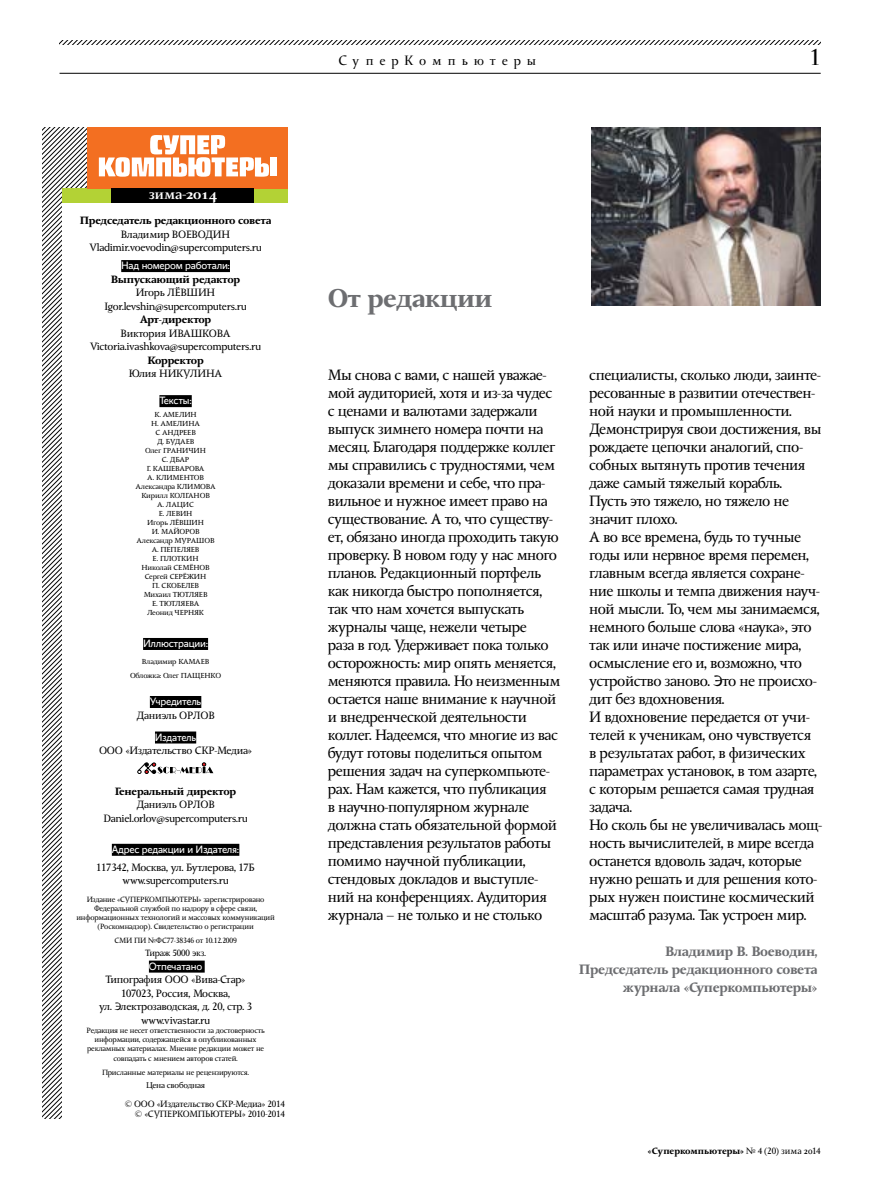
<style>
.page{position:relative;width:893px;height:1191px;background:#fff}
.page>*{position:absolute;margin:0;border:0;box-sizing:border-box;transform-origin:0 0}
.t1{font:700 25.5px "Conqueror Text";letter-spacing:-.025em;color:#6d6e71}
.t2{font:22.5px "Conqueror OT";color:#000}
.t3{font:500 15px "Conqueror OT";letter-spacing:-.025em;color:#fff}
.t4{font:14.85px/18px "Conqueror Text";letter-spacing:-.03em;color:#000}
.t5{font:700 13.5px/18px "Conqueror Text";letter-spacing:-.025em;color:#6d6e71;text-align:right}
.t6{font:13.5px "Conqueror OT";letter-spacing:.435em;color:#000}
.t7{font:10.5px/13.5px "Conqueror Text";letter-spacing:-.02em;color:#000;text-align:center}
.t8{font:700 10.5px "Conqueror Text";letter-spacing:-.025em;color:#000}
.t9{font:10.5px "Conqueror Sans";letter-spacing:-.02em;color:#fff}
.t10{font:9px/10.5px "Conqueror Text";letter-spacing:-.02em;color:#000;text-align:right}
.t11{font:700 9px "Conqueror Text";letter-spacing:-.005em;color:#000}
.t12{font:8.25px "Conqueror Text";letter-spacing:-.02em;color:#000}
.t13{font:7.5px/9px "Conqueror Text";letter-spacing:-.02em;color:#000;text-align:center}
.t14{font:7.2px/13.5px "Conqueror Text";letter-spacing:-.02em;color:#000;text-align:center;scale:1.04 1}
.s1{font-weight:400}
</style>
<div class="page">
<hr style="left:60px;top:73px;width:761px;height:1px;background:#000">
<svg style="left:60px;top:40px;width:761px;height:5px"></svg>
<svg style="left:47px;top:870px;width:15px;height:248px"></svg>
<svg style="left:52px;top:875px;width:10px;height:243px"></svg>
<svg style="left:57px;top:880px;width:5px;height:238px"></svg>
<div style="left:87px;top:127px;width:200px;height:61px;background:#f36f21"></div>
<div style="left:270px;top:157px;width:6px;height:19px;background:#fff"></div>
<svg style="left:43px;top:128px;width:226px;height:543px"></svg>
<div style="left:112px;top:188px;width:142px;height:16px;background:#000"></div>
<div style="left:62px;top:204px;width:227px;height:917px;background:#fff"></div>
<div style="left:121px;top:260px;width:109px;height:12px;background:#000"></div>
<div style="left:159px;top:395px;width:33px;height:12px;background:#000"></div>
<div style="left:143px;top:638px;width:65px;height:12px;background:#000"></div>
<div style="left:150px;top:696px;width:51px;height:12px;background:#000"></div>
<div style="left:155px;top:731px;width:41px;height:12px;background:#000"></div>
<div style="left:112px;top:843px;width:127px;height:12px;background:#000"></div>
<div style="left:149px;top:960px;width:56px;height:12px;background:#000"></div>
<svg style="left:138px;top:762px;width:75px;height:11px"></svg>
<img style="left:591px;top:128px;width:230px;height:177px">
<p class="t6" style="left:338px;top:52px;width:199px">СуперКомпьютеры</p>
<h2 class="t2" style="left:809px;top:44px;width:13px">1</h2>
<p class="t3" style="left:149px;top:186px;width:70px">зима-2014</p>
<p class="t8" style="left:80px;top:215px;width:193px">Председатель редакционного совета</p>
<p class="t7" style="left:90px;top:228px;width:174px">Владимир ВОЕВОДИН<br>Vladimir.voevodin@supercomputers.ru</p>
<p class="t9" style="left:121px;top:260px;width:110px">Над номером работали:</p>
<p class="t8" style="left:111px;top:273px;width:131px">Выпускающий редактор</p>
<p class="t7" style="left:105px;top:286px;width:143px">Игорь ЛЁВШИН<br>Igor.levshin@supercomputers.ru</p>
<p class="t8" style="left:140px;top:313px;width:73px">Арт-директор</p>
<p class="t7" style="left:90px;top:327px;width:172px">Виктория ИВАШКОВА<br>Victoria.ivashkova@supercomputers.ru</p>
<p class="t8" style="left:147px;top:354px;width:58px">Корректор</p>
<p class="t7" style="left:129px;top:367px;width:95px">Юлия НИКУЛИНА</p>
<p class="t9" style="left:159px;top:395px;width:34px">Тексты:</p>
<p class="t14" style="left:154px;top:408px;width:26px">к. Амелин</p>
<p class="t14" style="left:151px;top:417px;width:27px">Н. Амелина</p>
<p class="t14" style="left:155px;top:426px;width:32px">с Андреев</p>
<p class="t14" style="left:157px;top:435px;width:19px">д. Будаев</p>
<p class="t14" style="left:145px;top:444px;width:32px">Олег Грани</p>
<p class="t14" style="left:188px;top:444px;width:12px">чин</p>
<p class="t14" style="left:162px;top:453px;width:28px">С. Дбар</p>
<p class="t14" style="left:147px;top:462px;width:17px">Г. Кашева</p>
<p class="t14" style="left:185px;top:462px;width:10px">рова</p>
<p class="t14" style="left:147px;top:471px;width:51px">А. Климентов</p>
<p class="t14" style="left:136px;top:480px;width:68px">Александра Климова</p>
<p class="t14" style="left:141px;top:489px;width:38px">Кирилл Колганов</p>
<p class="t14" style="left:157px;top:498px;width:37px">А. Лаци с</p>
<p class="t14" style="left:159px;top:507px;width:19px">Е. Левин</p>
<p class="t14" style="left:147px;top:516px;width:34px">Игорь Лёвшин</p>
<p class="t14" style="left:152px;top:525px;width:42px">И. Майоров</p>
<p class="t14" style="left:137px;top:534px;width:59px">Александр Мурашов</p>
<p class="t14" style="left:152px;top:543px;width:20px">А. Пепел</p>
<p class="t14" style="left:186px;top:543px;width:10px">яев</p>
<p class="t14" style="left:153px;top:552px;width:34px">Е. Плоткин</p>
<p class="t14" style="left:142px;top:561px;width:52px">Николай Семёнов</p>
<p class="t14" style="left:145px;top:570px;width:54px">Сергей Се рёжин</p>
<p class="t14" style="left:152px;top:579px;width:15px">П. Скобелев</p>
<p class="t14" style="left:144px;top:588px;width:58px">Михаил Тютляев</p>
<p class="t14" style="left:152px;top:597px;width:38px">Е. Тютляева</p>
<p class="t14" style="left:147px;top:606px;width:55px">Леонид Черняк</p>
<p class="t9" style="left:143px;top:637px;width:66px">Иллюстрации:</p>
<p class="t14" style="left:130px;top:655px;width:89px">Владимир КАМАЕВ<br>Обложка: Олег ПАЩЕНКО</p>
<p class="t9" style="left:150px;top:695px;width:53px">Учредитель</p>
<p class="t7" style="left:136px;top:708px;width:80px">Даниэль ОРЛОВ</p>
<p class="t9" style="left:155px;top:731px;width:43px">Издатель</p>
<p class="t7" style="left:99px;top:744px;width:155px">ООО «Издательство СКР-Медиа»</p>
<p class="t8" style="left:115px;top:785px;width:123px">Генеральный директор</p>
<p class="t7" style="left:103px;top:798px;width:146px">Даниэль ОРЛОВ<br>Daniel.orlov@supercomputers.ru</p>
<p class="t9" style="left:112px;top:843px;width:129px">Адрес редакции и Издателя:</p>
<p class="t7" style="left:96px;top:860px;width:160px">117342, Москва, ул. Бутлерова, 17Б www.supercomputers.ru</p>
<p class="t13" style="left:76px;top:895px;width:200px">Издание «СУПЕРКОМПЬЮТЕРЫ» зарегистрировано Федеральной службой по надзору в сфере связи, информационных технологий и массовых коммуникаций (Роскомнадзор). Свидетельство о регистрации</p>
<p class="t13" style="left:114px;top:935px;width:124px">СМИ ПИ №ФС77-38346 от 10.12.2009</p>
<p class="t10" style="left:145px;top:948px;width:62px">Тираж 5000 экз.</p>
<p class="t9" style="left:149px;top:960px;width:55px">Отпечатано</p>
<p class="t7" style="left:99px;top:973px;width:155px">Типография ООО «Вива-Стар»<br>107023, Россия, Москва,<br>ул. Электрозаводская, д. 20, стр. 3 www.vivastar.ru</p>
<p class="t13" style="left:87px;top:1025px;width:180px">Редакция не несет ответственности за достоверность информации, содержащейся в опубликованных рекламных материалах. Мнение редакции может не</p>
<p class="t13" style="left:102px;top:1052px;width:149px;line-height:13.5px">совпадать с мнением авторов статей.<br>Присланные материалы не рецензируются.</p>
<p class="t12" style="left:146px;top:1080px;width:61px">Цена свободная</p>
<p class="t10" style="left:125px;top:1098px;width:162px">© ООО «Издательство СКР-Медиа» 2014 © «CУПЕРКОМПЬЮТЕРЫ» 2010-2014</p>
<h1 class="t1" style="left:328px;top:284px;width:166px">От редакции</h1>
<p class="t4" style="left:328px;top:366px;width:234px">Мы снова с вами, с нашей уважае&shy;мой аудиторией, хотя и из-за чудес с ценами и валютами задержали выпуск зимнего номера почти на месяц. Благодаря поддержке коллег мы справились с трудностями, чем доказали времени и себе, что пра&shy;вильное и нужное имеет право на существование. А то, что существу&shy;ет, обязано иногда проходить такую проверку. В новом году у нас много планов. Редакционный портфель как никогда быстро пополняется, так что нам хочется выпускать журналы чаще, нежели четыре<br>раза в год. Удерживает пока только осторожность: мир опять меняется, меняются правила. Но неизменным остается наше внимание к научной и внедренческой деятельности коллег. Надеемся, что многие из вас будут готовы поделиться опытом решения задач на суперкомпьюте&shy;рах. Нам кажется, что публикация<br>в научно-популярном журнале должна стать обязательной формой представления результатов работы помимо научной публикации, стендовых докладов и выступле&shy;ний на конференциях. Аудитория журнала – не только и не столько</p>
<p class="t4" style="left:589px;top:366px;width:235px">специалисты, сколько люди, заинте&shy;ресованные в развитии отечествен&shy;ной науки и промышленности.<br>Демонстрируя свои достижения, вы рождаете цепочки аналогий, спо&shy;собных вытянуть против течения даже самый тяжелый корабль.<br>Пусть это тяжело, но тяжело не значит плохо.<br>А во все времена, будь то тучные годы или нервное время перемен, главным всегда является сохране&shy;ние школы и темпа движения науч&shy;ной мысли. То, чем мы занимаемся, немного больше слова «наука», это так или иначе постижение мира, осмысление его и, возможно, что устройство заново. Это не происхо&shy;дит без вдохновения.<br>И вдохновение передается от учи&shy;телей к ученикам, оно чувствуется<br>в результатах работ, в физических параметрах установок, в том азарте, с которым решается самая трудная задача.<br>Но сколь бы не увеличивалась мощ&shy;ность вычислителей, в мире всегда останется вдоволь задач, которые нужно решать и для решения кото&shy;рых нужен поистине космический масштаб разума. Так устроен мир.</p>
<p class="t5" style="left:579px;top:942px;width:241px">Владимир В. Воеводин,<br>Председатель редакционного совета журнала «Суперкомпьютеры»</p>
<p class="t11" style="left:648px;top:1145px;width:175px">«Суперкомпьютеры» <span class="s1">№ 4 (20) зима 2014</span></p>
</div>
